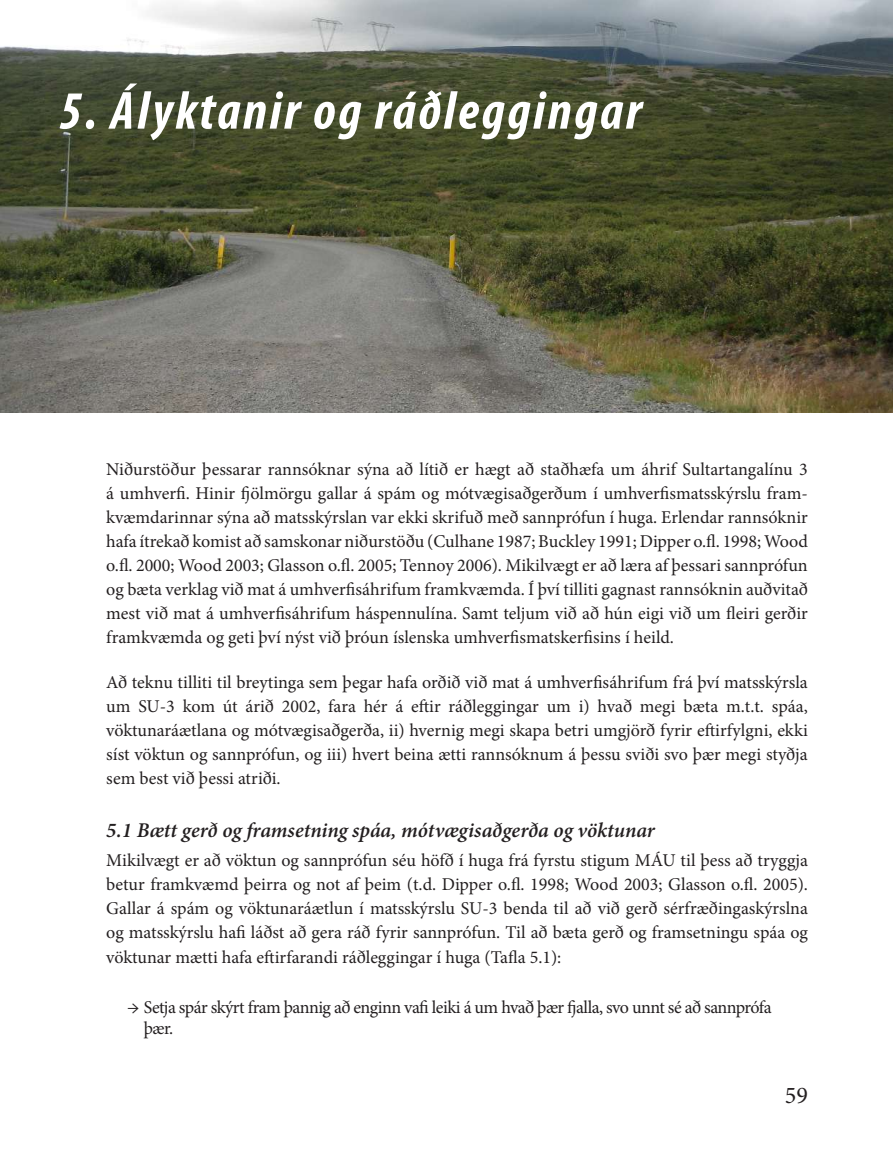
<style>
.page{position:relative;width:893px;height:1149px;background:#fff}
.page>*{position:absolute;margin:0;border:0;box-sizing:border-box;transform-origin:0 0}
.t1{font:italic 700 condensed 54px "Myriad Pro";letter-spacing:.05em;color:#fff}
.t2{font:24px "Minion Pro";color:#231f20}
.t3{font:italic 600 21px "Minion Pro";color:#231f20}
.t4{font:18px/24px "Minion Pro";color:#231f20;text-align:justify}
.t5{font:18px/21px "Minion Pro";letter-spacing:-.03em;color:#231f20}
</style>
<div class="page">
<img style="left:0;top:0;width:893px;height:412px">
<h1 class="t1" style="left:59px;top:77px;width:584px">5. Ályktanir og ráðleggingar</h1>
<p class="t4" style="left:106px;top:457px;width:703px;text-align:left">Niðurstöður þessarar rannsóknar sýna að lítið er hægt að staðhæfa um áhrif Sultartangalínu 3 á umhverfi. Hinir fjölmörgu gallar á spám og mótvægisaðgerðum í umhverfismatsskýrslu fram&shy;kvæmdarinnar sýna að matsskýrslan var ekki skrifuð með sannprófun í huga. Erlendar rannsóknir hafa ítrekað komist að samskonar niðurstöðu (Culhane 1987; Buckley 1991; Dipper o.fl. 1998; Wood o.fl. 2000; Wood 2003; Glasson o.fl. 2005; Tennoy 2006). Mikilvægt er að læra af þessari sannprófun og bæta verklag við mat á umhverfisáhrifum framkvæmda. Í því tilliti gagnast rannsóknin auðvitað mest við mat á umhverfisáhrifum háspennulína. Samt teljum við að hún eigi við um fleiri gerðir framkvæmda og geti því nýst við þróun íslenska umhverfismatskerfisins í heild.</p>
<p class="t4" style="left:106px;top:670px;width:703px">Að teknu tilliti til breytinga sem þegar hafa orðið við mat á umhverfisáhrifum frá því matsskýrsla um SU-3 kom út árið 2002, fara hér á eftir ráðleggingar um i) hvað megi bæta m.t.t. spáa, vöktunaráætlana og mótvægisaðgerða, ii) hvernig megi skapa betri umgjörð fyrir eftirfylgni, ekki síst vöktun og sannprófun, og iii) hvert beina ætti rannsóknum á þessu sviði svo þær megi styðja sem best við þessi atriði.</p>
<p class="t3" style="left:106px;top:815px;width:550px">5.1 Bætt gerð og framsetning spáa, mótvægisaðgerða og vöktunar</p>
<p class="t4" style="left:106px;top:848px;width:703px">Mikilvægt er að vöktun og sannprófun séu höfð í huga frá fyrstu stigum MÁU til þess að tryggja betur framkvæmd þeirra og not af þeim (t.d. Dipper o.fl. 1998; Wood 2003; Glasson o.fl. 2005).<br>Gallar á spám og vöktunaráætlun í matsskýrslu SU-3 benda til að við gerð sérfræðingaskýrslna og matsskýrslu hafi láðst að gera ráð fyrir sannprófun. Til að bæta gerð og framsetningu spáa og vöktunar mætti hafa eftirfarandi ráðleggingar í huga (Tafla 5.1):</p>
<p class="t5" style="left:144px;top:996px;width:629px;text-indent:-16px">→ Setja spár skýrt fram þannig að enginn vafi leiki á um hvað þær fjalla, svo unnt sé að sannprófa þær.</p>
<h2 class="t2" style="left:785px;top:1079px;width:25px">59</h2>
</div>
